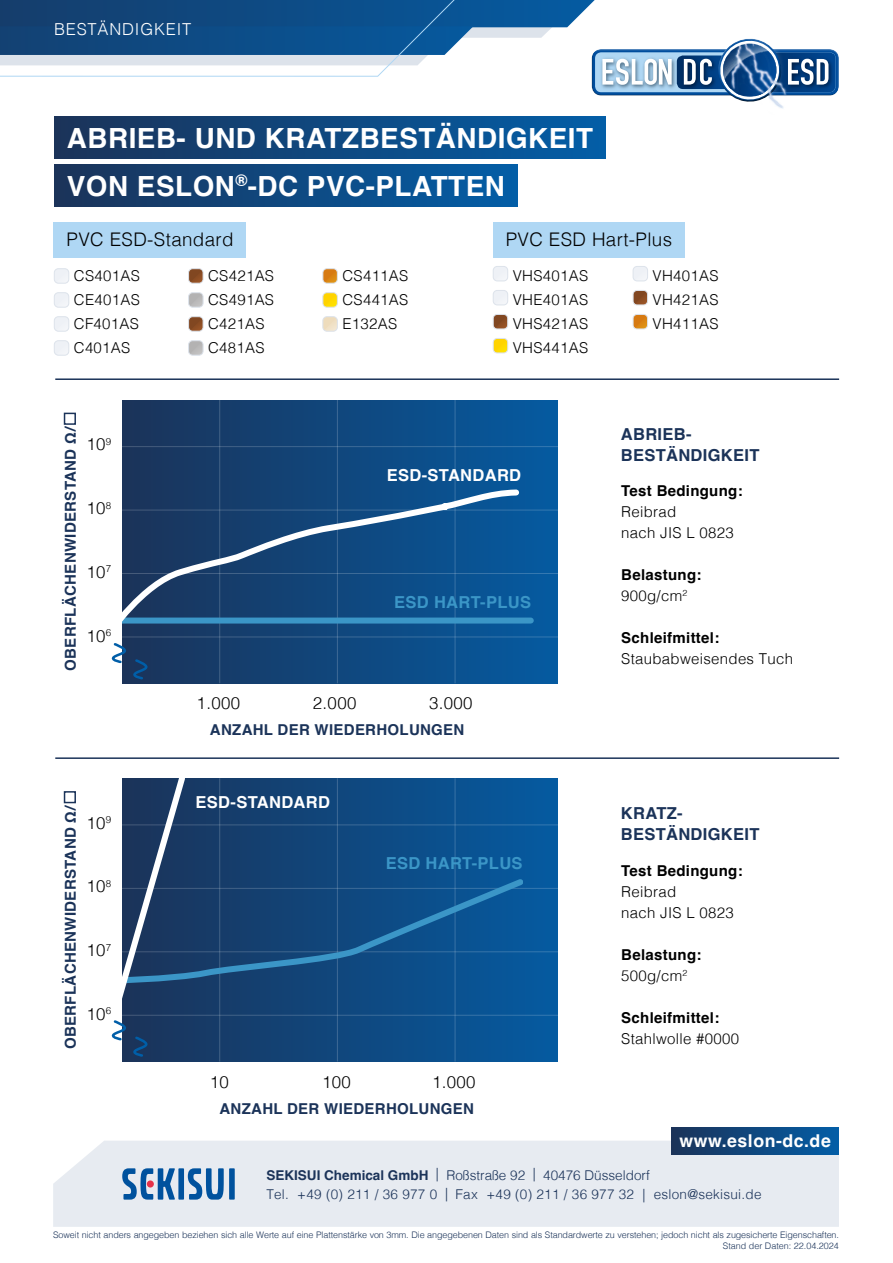
<style>
.page{position:relative;width:893px;height:1263px;background:#fff}
.page>*{position:absolute;margin:0;border:0;box-sizing:border-box;transform-origin:0 0}
.t1{font:700 27.75px/48px "Helvetica";letter-spacing:.02em;color:#fff}
.t2{font:300 18.75px "Helvetica";letter-spacing:.02em;color:#000}
.t3{font:700 17.7px "Helvetica";letter-spacing:.03em;color:#fff}
.t4{font:300 16.8px "Helvetica";letter-spacing:.02em;color:#000}
.t5{font:700 16.5px/21px "Helvetica";letter-spacing:.02em;color:#1b3359}
.t6{font:700 16.5px "Helvetica";letter-spacing:.02em;color:#fff}
.t7{font:700 16.5px "Helvetica";letter-spacing:.02em;color:#3b96c7}
.t8{font:300 16.5px "Helvetica";letter-spacing:.05em;color:#fff}
.t9{font:300 15px/24px "Helvetica";letter-spacing:.02em;color:#000;text-align:justify}
.t10{font:700 15px "Helvetica";letter-spacing:.02em;color:#1b3359}
.t11{font:700 15px/21px "Helvetica";letter-spacing:.02em;color:#000}
.t12{font:300 13.5px/19.5px "Helvetica";letter-spacing:.02em;color:#1b3359}
.t13{font:300 9px/10.5px "Helvetica";letter-spacing:-.01em;color:#1b3359;text-align:right}
.s1{font-weight:300}
.s2{font-weight:700}
</style>
<div class="page">
<div style="left:123px;top:400px;width:434px;height:283px;background:linear-gradient(to right,#1b3359,#055aa1)"></div>
<hr style="left:122px;top:573px;width:439px;height:1px;background:#fff">
<hr style="left:122px;top:510px;width:439px;height:1px;background:#fff">
<hr style="left:122px;top:446px;width:439px;height:1px;background:#fff">
<hr style="left:219px;top:400px;width:1px;height:283px;background:#fff">
<hr style="left:337px;top:400px;width:1px;height:283px;background:#fff">
<hr style="left:455px;top:400px;width:1px;height:283px;background:#fff">
<hr style="left:122px;top:637px;width:439px;height:1px;background:#fff">
<hr style="left:55px;top:757px;width:784px;height:2px;background:#1b3359">
<hr style="left:55px;top:378px;width:784px;height:2px;background:#1b3359">
<div style="left:123px;top:779px;width:434px;height:283px;background:linear-gradient(to right,#1b3359,#055aa1)"></div>
<hr style="left:122px;top:951px;width:439px;height:1px;background:#fff">
<hr style="left:122px;top:888px;width:439px;height:1px;background:#fff">
<hr style="left:122px;top:824px;width:439px;height:1px;background:#fff">
<hr style="left:219px;top:778px;width:1px;height:283px;background:#fff">
<hr style="left:337px;top:778px;width:1px;height:283px;background:#fff">
<hr style="left:455px;top:778px;width:1px;height:283px;background:#fff">
<hr style="left:122px;top:1015px;width:439px;height:1px;background:#fff">
<svg style="left:111px;top:642px;width:36px;height:39px"></svg>
<div style="left:123px;top:617px;width:408px;height:6px;background:#3b96c7"></div>
<svg style="left:123px;top:486px;width:399px;height:154px;background:#1d5082"></svg>
<svg style="left:111px;top:779px;width:411px;height:279px;background:#1b4e81"></svg>
<div style="left:53px;top:1140px;width:786px;height:87px;background:#e7ebf1"></div>
<div style="left:178px;top:1168px;width:6px;height:31px;background:#00529e"></div>
<div style="left:229px;top:1168px;width:6px;height:31px;background:#00529e"></div>
<svg style="left:188px;top:1168px;width:36px;height:31px"></svg>
<svg style="left:122px;top:1168px;width:53px;height:31px;background:#6c99c4"></svg>
<div style="left:147px;top:1180px;width:7px;height:7px;background:#e5334a;border-radius:50%"></div>
<svg style="left:0;top:0;width:839px;height:96px"></svg>
<img style="left:719px;top:54px;width:81px;height:55px">
<img style="left:719px;top:39px;width:58px;height:58px;border-radius:29px">
<div style="left:54px;top:269px;width:15px;height:14px;background:#eef1f6;border-radius:4px"></div>
<div style="left:54px;top:268px;width:15px;height:15px;border:1px solid #dde3eb;border-radius:4px"></div>
<div style="left:54px;top:293px;width:15px;height:14px;background:#eef1f6;border-radius:4px"></div>
<div style="left:54px;top:292px;width:15px;height:15px;border:1px solid #dde3eb;border-radius:4px"></div>
<div style="left:54px;top:317px;width:15px;height:14px;background:#eef1f6;border-radius:4px"></div>
<div style="left:54px;top:316px;width:15px;height:15px;border:1px solid #dde3eb;border-radius:4px"></div>
<div style="left:54px;top:341px;width:15px;height:14px;background:#eef1f6;border-radius:4px"></div>
<div style="left:54px;top:340px;width:15px;height:15px;border:1px solid #dde3eb;border-radius:4px"></div>
<svg style="left:189px;top:270px;width:14px;height:13px"></svg>
<div style="left:188px;top:268px;width:15px;height:15px;border:1px solid #dde3eb;border-radius:4px"></div>
<svg style="left:189px;top:294px;width:14px;height:13px"></svg>
<div style="left:188px;top:292px;width:15px;height:15px;border:1px solid #dde3eb;border-radius:4px"></div>
<svg style="left:189px;top:318px;width:14px;height:13px"></svg>
<div style="left:188px;top:316px;width:15px;height:15px;border:1px solid #dde3eb;border-radius:4px"></div>
<svg style="left:189px;top:342px;width:14px;height:13px"></svg>
<div style="left:188px;top:340px;width:15px;height:15px;border:1px solid #dde3eb;border-radius:4px"></div>
<svg style="left:323px;top:270px;width:14px;height:13px"></svg>
<div style="left:323px;top:268px;width:15px;height:15px;border:1px solid #dde3eb;border-radius:4px"></div>
<svg style="left:323px;top:294px;width:14px;height:13px"></svg>
<div style="left:323px;top:292px;width:15px;height:15px;border:1px solid #dde3eb;border-radius:4px"></div>
<svg style="left:323px;top:318px;width:14px;height:13px"></svg>
<div style="left:323px;top:316px;width:15px;height:15px;border:1px solid #dde3eb;border-radius:4px"></div>
<svg style="left:495px;top:268px;width:13px;height:13px"></svg>
<div style="left:493px;top:266px;width:15px;height:15px;border:1px solid #dde3eb;border-radius:4px"></div>
<svg style="left:495px;top:292px;width:13px;height:13px"></svg>
<div style="left:493px;top:290px;width:15px;height:15px;border:1px solid #dde3eb;border-radius:4px"></div>
<svg style="left:493px;top:316px;width:15px;height:13px"></svg>
<div style="left:493px;top:314px;width:15px;height:15px;border:1px solid #dde3eb;border-radius:4px"></div>
<svg style="left:493px;top:340px;width:15px;height:13px"></svg>
<div style="left:493px;top:338px;width:15px;height:15px;border:1px solid #dde3eb;border-radius:4px"></div>
<svg style="left:634px;top:268px;width:13px;height:13px"></svg>
<div style="left:633px;top:266px;width:15px;height:15px;border:1px solid #dde3eb;border-radius:4px"></div>
<svg style="left:633px;top:292px;width:14px;height:13px"></svg>
<div style="left:633px;top:290px;width:15px;height:15px;border:1px solid #dde3eb;border-radius:4px"></div>
<svg style="left:633px;top:316px;width:14px;height:13px"></svg>
<div style="left:633px;top:314px;width:15px;height:15px;border:1px solid #dde3eb;border-radius:4px"></div>
<div style="left:672px;top:1127px;width:167px;height:27px;background:linear-gradient(to right,#1b3359,#035ea7)"></div>
<div style="left:64px;top:413px;width:12px;height:12px;border:2px solid #1b3359"></div>
<div style="left:64px;top:791px;width:12px;height:12px;border:2px solid #1b3359"></div>
<div style="left:54px;top:116px;width:551px;height:43px;background:linear-gradient(to right,#1b3359,#035ea7)"></div>
<div style="left:54px;top:164px;width:463px;height:43px;background:linear-gradient(to right,#1b3359,#035ea7)"></div>
<div style="left:54px;top:222px;width:192px;height:36px;background:#afd7f4"></div>
<div style="left:493px;top:222px;width:191px;height:36px;background:#afd7f4"></div>
<p class="t8" style="left:54px;top:15px;width:139px">BESTÄNDIGKEIT</p>
<h1 class="t1" style="left:67px;top:117px;width:528px">ABRIEB- UND KRATZBESTÄNDIGKEIT<br>VON ESLON<sup>®</sup>-DC PVC-PLATTEN</h1>
<p class="t2" style="left:67px;top:223px;width:169px">PVC ESD-Standard</p>
<p class="t2" style="left:506px;top:223px;width:168px">PVC ESD Hart-Plus</p>
<p class="t9" style="left:74px;top:263px;width:67px">CS401AS CE401AS CF401AS C401AS</p>
<p class="t9" style="left:208px;top:263px;width:67px;text-align:left">CS421AS<br>CS491AS<br>C421AS<br>C481AS</p>
<p class="t9" style="left:342px;top:263px;width:67px">CS411AS CS441AS E132AS</p>
<p class="t9" style="left:513px;top:263px;width:77px">VHS401AS VHE401AS VHS421AS VHS441AS</p>
<p class="t9" style="left:653px;top:263px;width:67px">VH401AS VH421AS VH411AS</p>
<p class="t10" style="left:62px;top:671px;width:247px;rotate:-90deg">OBERFLÄCHENWIDERSTAND Ω/</p>
<p class="t4" style="left:86px;top:430px;width:26px">10<sup>9</sup></p>
<p class="t4" style="left:86px;top:494px;width:26px">10<sup>8</sup></p>
<p class="t4" style="left:86px;top:558px;width:26px">10<sup>7</sup></p>
<p class="t4" style="left:86px;top:621px;width:26px">10<sup>6</sup></p>
<p class="t10" style="left:62px;top:1049px;width:247px;rotate:-90deg">OBERFLÄCHENWIDERSTAND Ω/</p>
<p class="t4" style="left:86px;top:808px;width:26px">10<sup>9</sup></p>
<p class="t4" style="left:86px;top:872px;width:26px">10<sup>8</sup></p>
<p class="t4" style="left:86px;top:936px;width:26px">10<sup>7</sup></p>
<p class="t4" style="left:86px;top:1000px;width:26px">10<sup>6</sup></p>
<p class="t6" style="left:387px;top:465px;width:136px">ESD-STANDARD</p>
<p class="t7" style="left:394px;top:592px;width:138px">ESD HART-PLUS</p>
<p class="t4" style="left:197px;top:689px;width:45px">1.000</p>
<p class="t4" style="left:313px;top:689px;width:45px">2.000</p>
<p class="t4" style="left:429px;top:689px;width:45px">3.000</p>
<p class="t10" style="left:210px;top:721px;width:256px">ANZAHL DER WIEDERHOLUNGEN</p>
<p class="t6" style="left:196px;top:792px;width:136px">ESD-STANDARD</p>
<p class="t7" style="left:386px;top:853px;width:138px">ESD HART-PLUS</p>
<p class="t4" style="left:210px;top:1067px;width:21px">10</p>
<p class="t4" style="left:322px;top:1067px;width:30px">100</p>
<p class="t4" style="left:432px;top:1067px;width:45px">1.000</p>
<p class="t10" style="left:219px;top:1099px;width:256px">ANZAHL DER WIEDERHOLUNGEN</p>
<p class="t5" style="left:621px;top:425px;width:140px">ABRIEB-<br>BESTÄNDIGKEIT</p>
<p class="t11" style="left:621px;top:482px;width:123px">Test Bedingung:</p>
<p class="t9" style="left:621px;top:500px;width:114px;line-height:21px">Reibrad<br>nach JIS L 0823</p>
<p class="t11" style="left:621px;top:566px;width:82px">Belastung:<br><span class="s1">900g/cm</span><sup>2</sup></p>
<p class="t11" style="left:621px;top:629px;width:100px">Schleifmittel:</p>
<p class="t9" style="left:621px;top:646px;width:173px">Staubabweisendes Tuch</p>
<p class="t5" style="left:621px;top:805px;width:140px">KRATZ-<br>BESTÄNDIGKEIT</p>
<p class="t11" style="left:621px;top:861px;width:123px">Test Bedingung:</p>
<p class="t9" style="left:621px;top:880px;width:114px;line-height:21px">Reibrad<br>nach JIS L 0823</p>
<p class="t11" style="left:621px;top:945px;width:82px">Belastung:<br><span class="s1">500g/cm</span><sup>2</sup></p>
<p class="t11" style="left:621px;top:1008px;width:100px">Schleifmittel:</p>
<p class="t9" style="left:621px;top:1025px;width:119px">Stahlwolle #0000</p>
<p class="t3" style="left:679px;top:1130px;width:153px">www.eslon-dc.de</p>
<p class="t12" style="left:266px;top:1164px;width:497px"><span class="s2">SEKISUI Chemical GmbH</span> | Roßstraße 92 | 40476 Düsseldorf<br>Tel. +49 (0) 211 / 36 977 0 | Fax +49 (0) 211 / 36 977 32 | eslon@sekisui.de</p>
<p class="t13" style="left:53px;top:1229px;width:787px">Soweit nicht anders angegeben beziehen sich alle Werte auf eine Plattenstärke von 3mm. Die angegebenen Daten sind als Standardwerte zu verstehen; jedoch nicht als zugesicherte Eigenschaften.<br>Stand der Daten: 22.04.2024</p>
</div>
